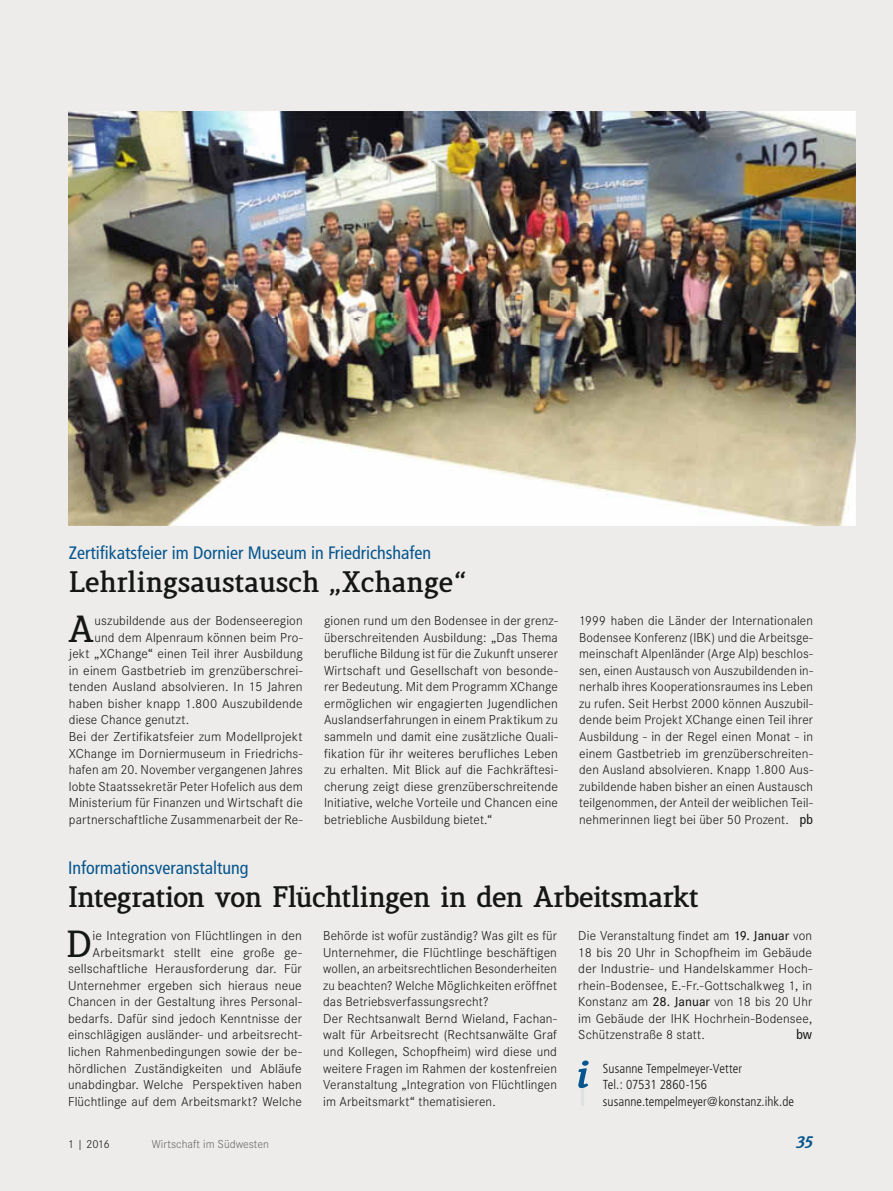
<style>
.page{position:relative;width:893px;height:1191px;background:#edecea}
.page>*{position:absolute;margin:0;border:0;box-sizing:border-box;transform-origin:0 0}
.t1{font:700 36.3px "Lenga";color:#151616}
.t2{font:800 28.5px "Lenga";letter-spacing:-.01em;color:#151616}
.t3{font:condensed 18px "Frutiger";color:#05558e}
.t4{font:italic 900 16.5px "Lenga";color:#05558e}
.t5{font:300 13.5px/16.5px "Corporate S";letter-spacing:.01em;color:#151616;text-align:justify}
.t6{font:condensed 13.5px "Frutiger";color:#151616}
.t7{font:300 condensed 13.05px/16.5px "Frutiger";letter-spacing:.005em;color:#151616}
.t8{font:300 12px "Corporate S";color:#686867}
.t9{font:300 12px "Corporate S";color:#151616}
.s1{font-family:"Frutiger";font-weight:400;font-stretch:condensed}
.s2{font-weight:500}
</style>
<div class="page">
<img style="left:69px;top:111px;width:786px;height:414px">
<hr style="left:581px;top:1085px;width:3px;height:21px;background:#dee0e4">
<svg style="left:578px;top:1060px;width:11px;height:28px"></svg>
<p class="t3" style="left:69px;top:542px;width:364px">Zertifikatsfeier im Dornier Museum in Friedrichshafen</p>
<p class="t2" style="left:69px;top:568px;width:400px">lehrlingsaustausch „Xchange“</p>
<p class="t1" style="left:69px;top:609px;width:27px">A</p>
<p class="t5" style="left:95px;top:612px;width:210px">uszubildende aus der Bodenseeregion</p>
<p class="t5" style="left:324px;top:612px;width:235px">gionen rund um den Bodensee in der grenz&shy;überschreitenden Ausbildung: „Das thema berufliche Bildung ist für die Zukunft unserer Wirtschaft und Gesellschaft von besonde&shy;rer Bedeutung. Mit dem programm XChange ermöglichen wir engagierten Jugendlichen Auslandserfahrungen in einem praktikum zu sammeln und damit eine zusätzliche Quali&shy;fikation für ihr weiteres berufliches Leben zu erhalten. Mit Blick auf die Fachkräftesi&shy;cherung zeigt diese grenzüberschreitende Initiative, welche Vorteile und Chancen eine betriebliche Ausbildung bietet.“</p>
<p class="t5" style="left:579px;top:612px;width:235px">1999 haben die Länder der Internationalen Bodensee Konferenz (IBK) und die Arbeitsge&shy;meinschaft Alpenländer (Arge Alp) beschlos&shy;sen, einen Austausch von Auszubildenden in&shy;nerhalb ihres Kooperationsraumes ins Leben zu rufen. Seit Herbst 2000 können Auszubil&shy;dende beim projekt XChange einen teil ihrer Ausbildung - in der Regel einen Monat - in einem Gastbetrieb im grenzüberschreiten&shy;den Ausland absolvieren. Knapp 1.800 Aus&shy;zubildende haben bisher an einen Austausch teilgenommen, der Anteil der weiblichen teil&shy;nehmerinnen liegt bei über 50 prozent. <span class="s1">pb</span></p>
<p class="t5" style="left:95px;top:629px;width:210px">und dem Alpenraum können beim pro-</p>
<p class="t5" style="left:69px;top:645px;width:235px">jekt „XChange“ einen teil ihrer Ausbildung</p>
<p class="t5" style="left:69px;top:662px;width:235px">in einem Gastbetrieb im grenzüberschrei-</p>
<p class="t5" style="left:69px;top:678px;width:235px">tenden Ausland absolvieren. In 15 Jahren</p>
<p class="t5" style="left:69px;top:695px;width:235px">haben bisher knapp 1.800 Auszubildende</p>
<p class="t5" style="left:69px;top:712px;width:122px">diese Chance genutzt.</p>
<p class="t5" style="left:69px;top:728px;width:235px">Bei der Zertifikatsfeier zum Modellprojekt</p>
<p class="t5" style="left:69px;top:745px;width:235px">XChange im Dorniermuseum in Friedrichs-</p>
<p class="t5" style="left:69px;top:761px;width:235px">hafen am 20. November vergangenen Jahres</p>
<p class="t5" style="left:69px;top:778px;width:235px">lobte Staatssekretär peter Hofelich aus dem</p>
<p class="t5" style="left:69px;top:794px;width:235px">Ministerium für Finanzen und Wirtschaft die</p>
<p class="t5" style="left:69px;top:811px;width:235px">partnerschaftliche Zusammenarbeit der Re-</p>
<p class="t3" style="left:68px;top:857px;width:182px">Informationsveranstaltung</p>
<p class="t2" style="left:68px;top:882px;width:632px">Integration von Flüchtlingen in den Arbeitsmarkt</p>
<p class="t1" style="left:66px;top:923px;width:27px">D</p>
<p class="t5" style="left:68px;top:927px;width:235px;text-align:right">ie Integration von Flüchtlingen in den Arbeitsmarkt stellt eine große ge&shy;sellschaftliche Herausforderung dar. Für Unternehmer ergeben sich hieraus neue Chancen in der Gestaltung ihres personal&shy;bedarfs. Dafür sind jedoch Kenntnisse der einschlägigen ausländer- und arbeitsrecht&shy;lichen Rahmenbedingungen sowie der be&shy;hördlichen Zuständigkeiten und Abläufe unabdingbar. Welche perspektiven haben Flüchtlinge auf dem Arbeitsmarkt? Welche</p>
<p class="t5" style="left:323px;top:927px;width:235px;text-align:left">Behörde ist wofür zuständig? Was gilt es für Unternehmer, die Flüchtlinge beschäftigen wollen, an arbeitsrechtlichen Besonderheiten zu beachten? Welche Möglichkeiten eröffnet das Betriebsverfassungsrecht?<br>Der Rechtsanwalt Bernd Wieland, Fachan&shy;walt für Arbeitsrecht (Rechtsanwälte Graf und Kollegen, Schopfheim) wird diese und weitere Fragen im Rahmen der kostenfreien Veranstaltung „Integration von Flüchtlingen im Arbeitsmarkt“ thematisieren.</p>
<p class="t5" style="left:578px;top:927px;width:235px">Die Veranstaltung findet am <span class="s2">19. Januar</span> von 18 bis 20 Uhr in Schopfheim im Gebäude der Industrie- und Handelskammer Hoch&shy;rhein-Bodensee, e.-Fr.-Gottschalkweg 1, in Konstanz am <span class="s2">28. Januar</span> von 18 bis 20 Uhr im Gebäude der IHK Hochrhein-Bodensee, Schützenstraße 8 statt.</p>
<p class="t6" style="left:796px;top:1027px;width:17px">bw</p>
<p class="t7" style="left:603px;top:1060px;width:193px">Susanne Tempelmeyer-Vetter<br>Tel.: 07531 2860-156 susanne.tempelmeyer@konstanz.ihk.de</p>
<p class="t9" style="left:68px;top:1137px;width:43px">1 | 2016</p>
<p class="t8" style="left:152px;top:1137px;width:119px">Wirtschaft im Südwesten</p>
<p class="t4" style="left:795px;top:1134px;width:18px">35</p>
</div>
